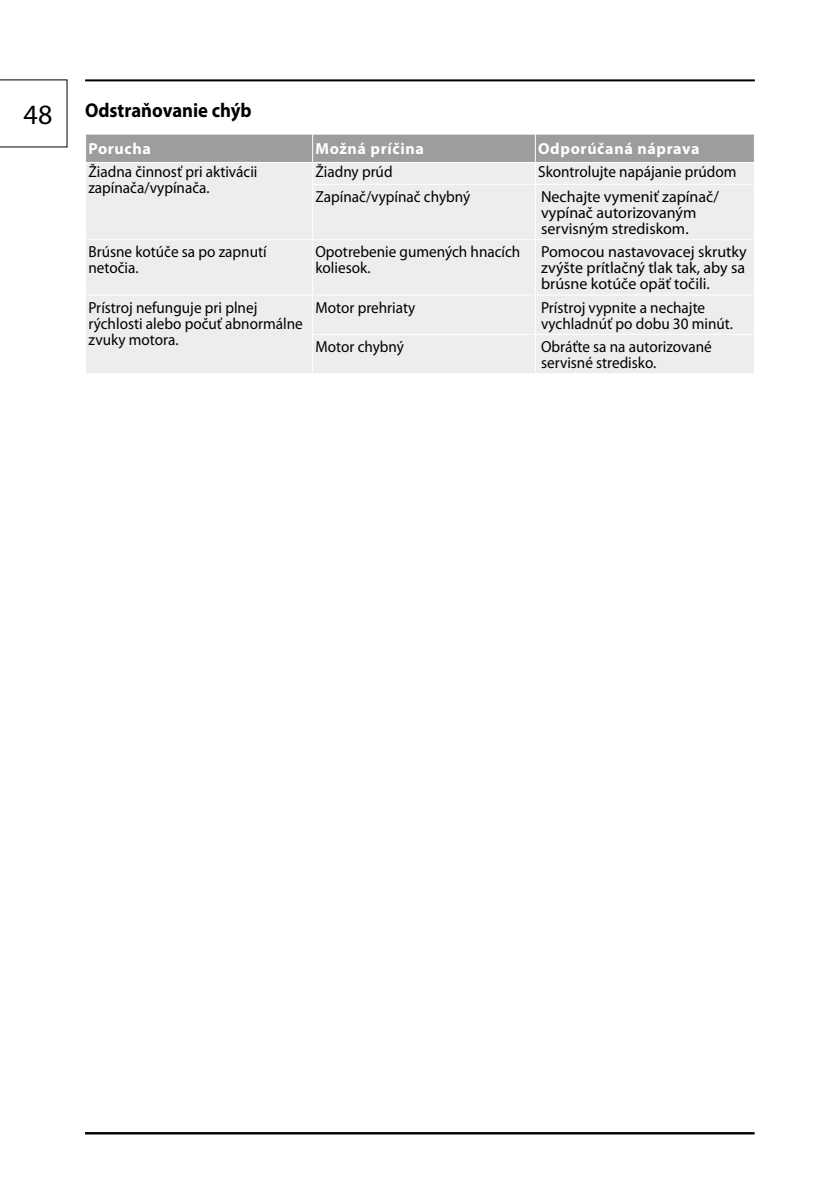
<style>
.page{position:relative;width:840px;height:1191px;background:#fff}
.page>*{position:absolute;margin:0;border:0;box-sizing:border-box;transform-origin:0 0}
.t1{font:700 20px "Myriad Pro";color:#000;scale:.93 1}
.t2{font:16px/16px "Myriad Pro";color:#000;scale:.95 1}
.t3{font:16px/16px "Myriad Pro";color:#000}
.t4{font:700 16px "Myriad Pro";letter-spacing:.04em;color:#fff}
.s1{font-weight:400;font-size:28px}
</style>
<div class="page">
<hr style="left:85px;top:1132px;width:669px;height:2px;background:#000">
<hr style="left:85px;top:79px;width:669px;height:2px;background:#000">
<svg style="left:0;top:79px;width:68px;height:69px"></svg>
<div style="left:86px;top:184px;width:667px;height:189px;background:#ededed"></div>
<svg style="left:85px;top:134px;width:669px;height:50px;background:#c2c2c1"></svg>
<hr style="left:312px;top:184px;width:223px;height:1px;background:#fff">
<hr style="left:312px;top:185px;width:1px;height:54px;background:#fff">
<hr style="left:535px;top:184px;width:219px;height:1px;background:#fff">
<hr style="left:534px;top:185px;width:1px;height:54px;background:#fff">
<hr style="left:85px;top:239px;width:227px;height:1px;background:#fff">
<hr style="left:312px;top:239px;width:223px;height:1px;background:#fff">
<hr style="left:312px;top:240px;width:1px;height:54px;background:#fff">
<hr style="left:535px;top:239px;width:219px;height:1px;background:#fff">
<hr style="left:534px;top:240px;width:1px;height:54px;background:#fff">
<hr style="left:85px;top:294px;width:227px;height:1px;background:#fff">
<hr style="left:312px;top:294px;width:223px;height:1px;background:#fff">
<hr style="left:312px;top:295px;width:1px;height:39px;background:#fff">
<hr style="left:535px;top:294px;width:219px;height:1px;background:#fff">
<hr style="left:534px;top:295px;width:1px;height:39px;background:#fff">
<hr style="left:312px;top:334px;width:223px;height:1px;background:#fff">
<hr style="left:312px;top:335px;width:1px;height:38px;background:#fff">
<hr style="left:535px;top:334px;width:219px;height:1px;background:#fff">
<hr style="left:534px;top:335px;width:1px;height:38px;background:#fff">
<p class="t1" style="left:24px;top:97px;width:246px"><span class="s1">48</span> Odstraňovanie chýb</p>
<p class="t4" style="left:88px;top:138px;width:64px">Porucha</p>
<p class="t4" style="left:315px;top:138px;width:110px">Možná príčina</p>
<p class="t4" style="left:538px;top:138px;width:163px">Odporúčaná náprava</p>
<p class="t2" style="left:88px;top:164px;width:179px">Žiadna činnosť pri aktivácii zapínača/vypínača.</p>
<p class="t2" style="left:315px;top:164px;width:83px">Žiadny prúd</p>
<p class="t2" style="left:538px;top:164px;width:210px">Skontrolujte napájanie prúdom</p>
<p class="t2" style="left:315px;top:188px;width:164px">Zapínač/vypínač chybný</p>
<p class="t3" style="left:540px;top:188px;width:179px">Nechajte vymeniť zapínač/ vypínač autorizovaným servisným strediskom.</p>
<p class="t2" style="left:88px;top:244px;width:189px">Brúsne kotúče sa po zapnutí netočia.</p>
<p class="t2" style="left:315px;top:244px;width:217px">Opotrebenie gumených hnacích koliesok.</p>
<p class="t3" style="left:540px;top:244px;width:207px;text-align:justify">Pomocou nastavovacej skrutky zvýšte prítlačný tlak tak, aby sa brúsne kotúče opäť točili.</p>
<p class="t2" style="left:88px;top:299px;width:227px">Prístroj nefunguje pri plnej rýchlosti alebo počuť abnormálne zvuky motora.</p>
<p class="t2" style="left:315px;top:299px;width:107px">Motor prehriaty</p>
<p class="t2" style="left:540px;top:299px;width:203px">Prístroj vypnite a nechajte vychladnúť po dobu 30 minút.</p>
<p class="t2" style="left:315px;top:338px;width:95px">Motor chybný</p>
<p class="t2" style="left:540px;top:338px;width:181px">Obráťte sa na autorizované servisné stredisko.</p>
</div>
